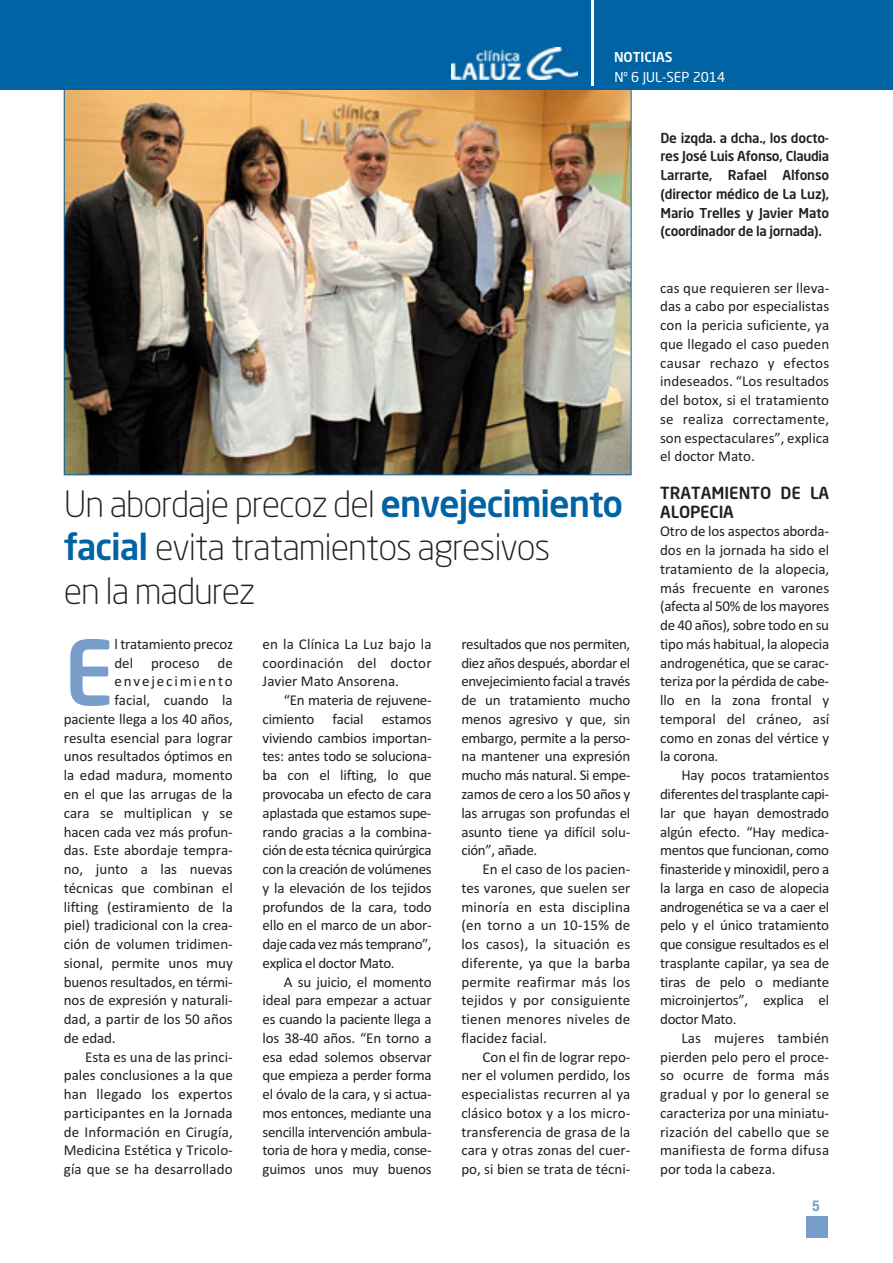
<style>
.page{position:relative;width:893px;height:1263px;background:#fff}
.page>*{position:absolute;margin:0;border:0;box-sizing:border-box;transform-origin:0 0}
.t1{font:500 88.2px "Neo Sans Pro";color:#779dc9}
.t2{font:300 36px/43.2px "Neo Sans Pro";letter-spacing:-.03em;color:#231f20}
.t3{font:500 16.5px/18.8px "Neo Sans Pro";color:#231f20}
.t4{font:15px/18.8px "Calibri";color:#231f20;text-align:justify}
.t5{font:15px "Calibri";letter-spacing:-.02em;color:#231f20}
.t6{font:15px "Calibri";letter-spacing:.125em;color:#231f20}
.t7{font:700 condensed 15px "Helvetica Neue";color:#779dc9}
.t8{font:500 13.5px/18.8px "Neo Sans Pro";letter-spacing:-.015em;color:#231f20;text-align:justify}
.t9{font:13.5px "Neo Sans Pro";color:#fff}
.t10{font:500 13.5px "Neo Sans Pro";color:#fff}
.s1{font-weight:500;color:#0063a4}
</style>
<div class="page">
<div style="left:806px;top:1216px;width:21px;height:21px;background:#779dc9"></div>
<img style="left:66px;top:89px;width:564px;height:384px">
<div style="left:0;top:0;width:893px;height:89px;background:#0063a4"></div>
<hr style="left:592px;top:0;width:2px;height:85px;background:#fff">
<img style="left:452px;top:47px;width:126px;height:33px">
<p class="t10" style="left:614px;top:52px;width:60px">NOTICIAS</p>
<p class="t9" style="left:614px;top:72px;width:113px">Nº 6 JUL-SEP 2014</p>
<h2 class="t2" style="left:64px;top:486px;width:561px">Un abordaje precoz del <span class="s1">envejecimiento facial</span> evita tratamientos agresivos<br>en la madurez</h2>
<h1 class="t1" style="left:64px;top:638px;width:52px">E</h1>
<p class="t5" style="left:115px;top:639px;width:120px">l tratamiento precoz</p>
<p class="t4" style="left:114px;top:655px;width:120px">del proceso de</p>
<p class="t6" style="left:114px;top:676px;width:120px">envejecimiento</p>
<p class="t4" style="left:114px;top:692px;width:120px">facial, cuando la</p>
<p class="t4" style="left:64px;top:711px;width:171px">paciente llega a los 40 años,</p>
<p class="t4" style="left:64px;top:730px;width:171px">resulta esencial para lograr</p>
<p class="t4" style="left:64px;top:748px;width:170px">unos resultados óptimos en</p>
<p class="t4" style="left:64px;top:767px;width:171px">la edad madura, momento</p>
<p class="t4" style="left:64px;top:786px;width:171px">en el que las arrugas de la</p>
<p class="t4" style="left:64px;top:805px;width:171px">cara se multiplican y se</p>
<p class="t4" style="left:64px;top:823px;width:170px">hacen cada vez más profun-</p>
<p class="t4" style="left:64px;top:842px;width:170px">das. Este abordaje tempra-</p>
<p class="t4" style="left:64px;top:861px;width:170px">no, junto a las nuevas</p>
<p class="t4" style="left:64px;top:880px;width:171px">técnicas que combinan el</p>
<p class="t4" style="left:64px;top:898px;width:171px">lifting (estiramiento de la</p>
<p class="t4" style="left:64px;top:917px;width:171px">piel) tradicional con la crea-</p>
<p class="t4" style="left:64px;top:936px;width:171px">ción de volumen tridimen-</p>
<p class="t4" style="left:64px;top:955px;width:171px">sional, permite unos muy</p>
<p class="t4" style="left:64px;top:973px;width:171px">buenos resultados, en térmi-</p>
<p class="t4" style="left:64px;top:992px;width:171px">nos de expresión y naturali-</p>
<p class="t4" style="left:64px;top:1011px;width:171px">dad, a partir de los 50 años</p>
<p class="t4" style="left:64px;top:1030px;width:53px">de edad.</p>
<p class="t4" style="left:85px;top:1048px;width:149px">Esta es una de las princi-</p>
<p class="t4" style="left:64px;top:1067px;width:171px">pales conclusiones a la que</p>
<p class="t4" style="left:64px;top:1086px;width:171px">han llegado los expertos</p>
<p class="t4" style="left:64px;top:1105px;width:171px">participantes en la Jornada</p>
<p class="t4" style="left:64px;top:1123px;width:171px">de Información en Cirugía,</p>
<p class="t4" style="left:64px;top:1142px;width:171px">Medicina Estética y Tricolo-</p>
<p class="t4" style="left:64px;top:1161px;width:171px">gía que se ha desarrollado</p>
<p class="t4" style="left:263px;top:636px;width:171px">en la Clínica La Luz bajo la coordinación del doctor Javier Mato Ansorena.</p>
<p class="t4" style="left:263px;top:692px;width:171px;text-indent:21px">“En materia de rejuvene&shy;cimiento facial estamos viviendo cambios importan&shy;tes: antes todo se soluciona&shy;ba con el lifting, lo que provocaba un efecto de cara aplastada que estamos supe&shy;rando gracias a la combina&shy;ción de esta técnica quirúrgica con la creación de volúmenes y la elevación de los tejidos profundos de la cara, todo ello en el marco de un abor&shy;daje cada vez más temprano”, explica el doctor Mato.</p>
<p class="t4" style="left:263px;top:973px;width:171px;text-indent:21px">A su juicio, el momento ideal para empezar a actuar es cuando la paciente llega a los 38-40 años. “En torno a esa edad solemos observar que empieza a perder forma el óvalo de la cara, y si actua&shy;mos entonces, mediante una sencilla intervención ambula&shy;toria de hora y media, conse&shy;guimos unos muy buenos</p>
<p class="t4" style="left:461px;top:636px;width:171px">resultados que nos permiten, diez años después, abordar el envejecimiento facial a través de un tratamiento mucho menos agresivo y que, sin embargo, permite a la perso&shy;na mantener una expresión mucho más natural. Si empe&shy;zamos de cero a los 50 años y las arrugas son profundas el asunto tiene ya difícil solu&shy;ción”, añade.</p>
<p class="t4" style="left:461px;top:861px;width:171px;text-indent:21px">En el caso de los pacien&shy;tes varones, que suelen ser minoría en esta disciplina (en torno a un 10-15% de los casos), la situación es diferente, ya que la barba permite reafirmar más los tejidos y por consiguiente tienen menores niveles de flacidez facial.</p>
<p class="t4" style="left:461px;top:1048px;width:171px;text-indent:21px">Con el fin de lograr repo&shy;ner el volumen perdido, los especialistas recurren al ya clásico botox y a los micro&shy;transferencia de grasa de la cara y otras zonas del cuer&shy;po, si bien se trata de técni-</p>
<p class="t8" style="left:660px;top:130px;width:170px">De izqda. a dcha., los docto&shy;res José Luis Afonso, Claudia Larrarte, Rafael Alfonso (director médico de La Luz), Mario Trelles y Javier Mato (coordinador de la jornada).</p>
<p class="t4" style="left:660px;top:280px;width:171px">cas que requieren ser lleva&shy;das a cabo por especialistas con la pericia suficiente, ya que llegado el caso pueden causar rechazo y efectos indeseados. “Los resultados del botox, si el tratamiento se realiza correctamente, son espectaculares”, explica el doctor Mato.</p>
<p class="t3" style="left:660px;top:485px;width:171px">TRATAMIENTO DE LA<br>ALOPECIA</p>
<p class="t4" style="left:660px;top:523px;width:171px">Otro de los aspectos aborda&shy;dos en la jornada ha sido el tratamiento de la alopecia, más frecuente en varones (afecta al 50% de los mayores de 40 años), sobre todo en su tipo más habitual, la alopecia androgenética, que se carac&shy;teriza por la pérdida de cabe&shy;llo en la zona frontal y temporal del cráneo, así como en zonas del vértice y la corona.</p>
<p class="t4" style="left:660px;top:767px;width:171px;text-indent:21px">Hay pocos tratamientos diferentes del trasplante capi&shy;lar que hayan demostrado algún efecto. “Hay medica&shy;mentos que funcionan, como finasteride y minoxidil, pero a la larga en caso de alopecia androgenética se va a caer el pelo y el único tratamiento que consigue resultados es el trasplante capilar, ya sea de tiras de pelo o mediante microinjertos”, explica el doctor Mato.</p>
<p class="t4" style="left:660px;top:1030px;width:171px;text-indent:21px">Las mujeres también pierden pelo pero el proce&shy;so ocurre de forma más gradual y por lo general se caracteriza por una miniatu&shy;rización del cabello que se manifiesta de forma difusa por toda la cabeza.</p>
<p class="t7" style="left:812px;top:1197px;width:9px">5</p>
</div>
